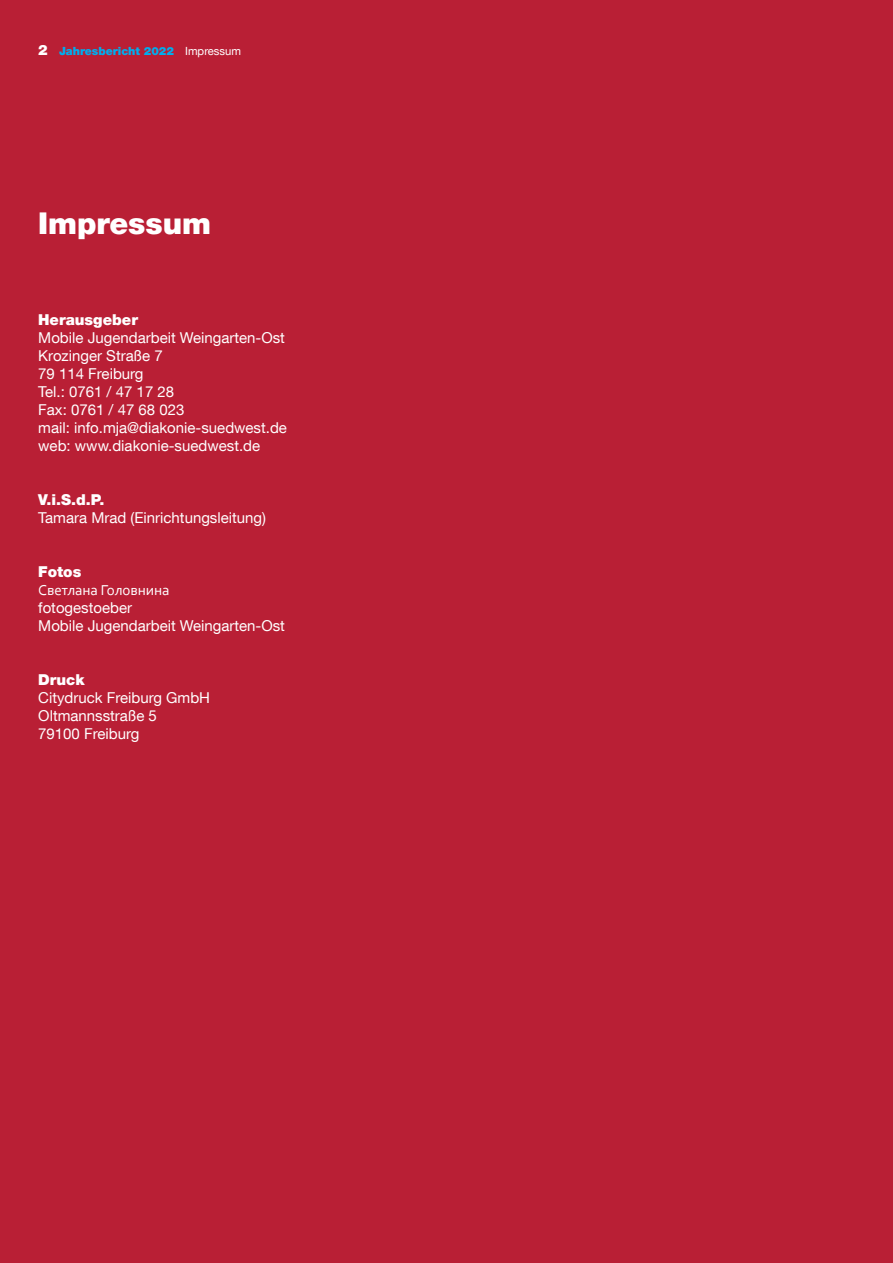
<style>
.page{position:relative;width:893px;height:1263px;background:#b91f35}
.page>*{position:absolute;margin:0;border:0;box-sizing:border-box;transform-origin:0 0}
.Head_15_auf_16_74{font:900 30px "Helvetica Neue LT Com";color:#fff}
.t1{font:15px "Helvetica Neue LT Com";color:#fff}
.t2{font:900 15px "Helvetica Neue LT Com";color:#fff}
.t3{font:15px "Corbel";color:#fff}
.Copy_8_5_auf_11_16{font:900 11.25px "Helvetica Neue LT Com";color:#00aeef}
.s1{font-size:14.25px;color:#fff}
.s2{font-weight:400;color:#fff}
</style>
<div class="page">
<p class="Copy_8_5_auf_11_16" style="left:38px;top:44px;width:204px"><span class="s1">2</span> Jahresbericht 2022 <span class="s2">Impressum</span></p>
<p class="Head_15_auf_16_74" style="left:38px;top:205px;width:174px">Impressum</p>
<p class="t2" style="left:38px;top:310px;width:101px">Herausgeber</p>
<p class="t1" style="left:38px;top:328px;width:248px">Mobile Jugendarbeit Weingarten-Ost</p>
<p class="t1" style="left:38px;top:346px;width:126px">Krozinger Straße 7</p>
<p class="t1" style="left:38px;top:364px;width:107px">79 114 Freiburg</p>
<p class="t1" style="left:38px;top:382px;width:137px">Tel.: 0761 / 47 17 28</p>
<p class="t1" style="left:38px;top:400px;width:148px">Fax: 0761 / 47 68 023</p>
<p class="t1" style="left:38px;top:418px;width:250px">mail: info.mja@diakonie-suedwest.de</p>
<p class="t1" style="left:38px;top:436px;width:223px">web: www.diakonie-suedwest.de</p>
<p class="t2" style="left:38px;top:490px;width:68px">V.i.S.d.P.</p>
<p class="t1" style="left:38px;top:508px;width:229px">Tamara Mrad (Einrichtungsleitung)</p>
<p class="t2" style="left:38px;top:562px;width:45px">Fotos</p>
<p class="t3" style="left:38px;top:581px;width:133px">Светлана Головнина</p>
<p class="t1" style="left:38px;top:598px;width:95px">fotogestoeber</p>
<p class="t1" style="left:38px;top:616px;width:248px">Mobile Jugendarbeit Weingarten-Ost</p>
<p class="t2" style="left:38px;top:670px;width:48px">Druck</p>
<p class="t1" style="left:38px;top:688px;width:173px">Citydruck Freiburg GmbH</p>
<p class="t1" style="left:38px;top:706px;width:120px">Oltmannsstraße 5</p>
<p class="t1" style="left:38px;top:724px;width:103px">79100 Freiburg</p>
</div>
